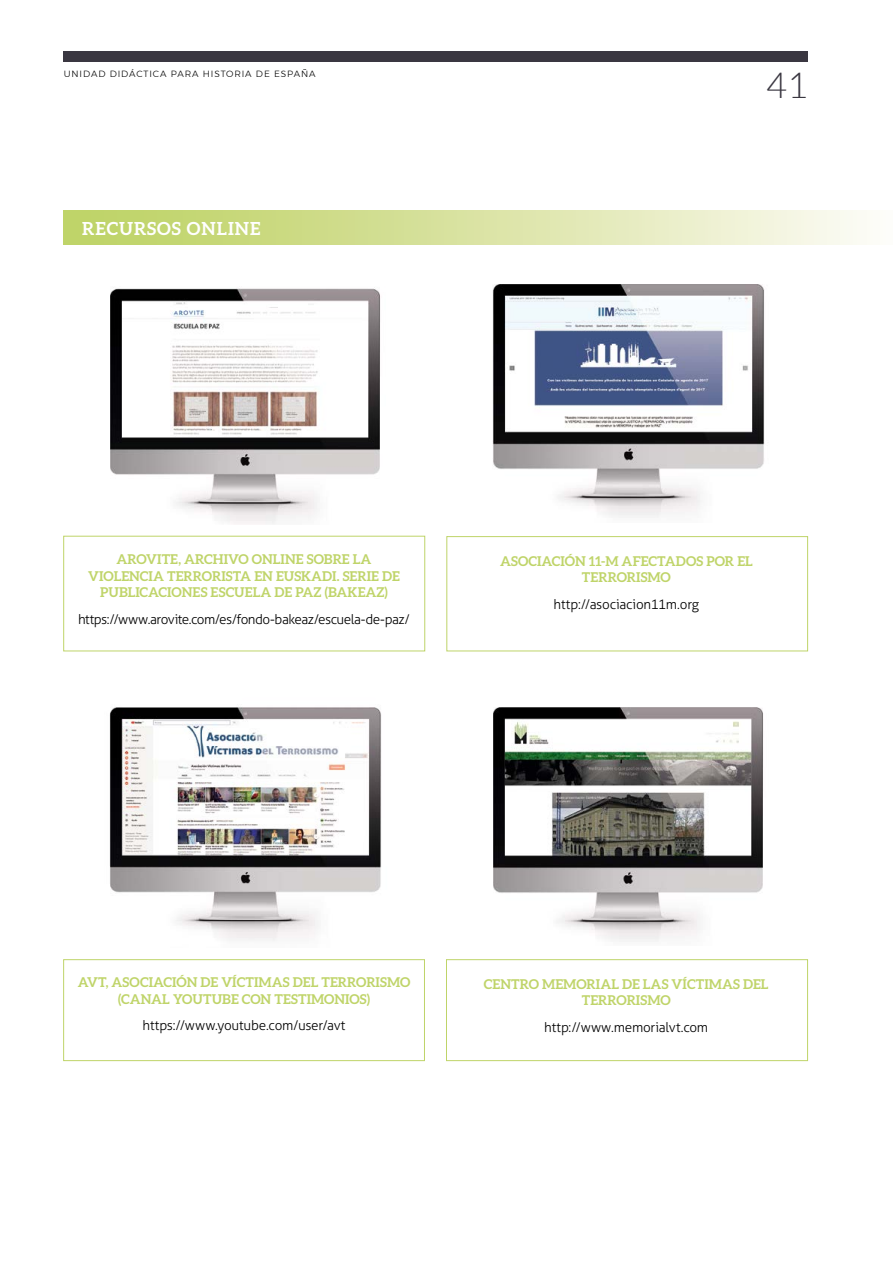
<style>
.page{position:relative;width:893px;height:1263px;background:#fff}
.page>*{position:absolute;margin:0;border:0;box-sizing:border-box;transform-origin:0 0}
.t1{font:300 36px "Lato";color:#3a3741}
.t2{font:700 18px "Aleo";letter-spacing:.05em;color:#fff}
.t3{font:700 13.5px/16.5px "Aleo";letter-spacing:.005em;color:#bfd469;text-align:center}
.t4{font:300 13.5px "Aller";letter-spacing:-.02em;color:#000}
.t5{font:300 13.5px "Aller";letter-spacing:-.04em;color:#000}
.t6{font:300 9px "Montserrat";letter-spacing:.1em;color:#000}
</style>
<div class="page">
<div style="left:64px;top:51px;width:744px;height:11px;background:#3a3741"></div>
<img style="left:492px;top:284px;width:273px;height:234px">
<img style="left:110px;top:288px;width:270px;height:236px">
<img style="left:493px;top:707px;width:270px;height:235px">
<div style="left:64px;top:210px;width:829px;height:35px;background:linear-gradient(to right,#bacf5c,#fcfaf3)"></div>
<div style="left:63px;top:959px;width:362px;height:102px;border:1px solid #bfd469"></div>
<img style="left:109px;top:707px;width:272px;height:234px">
<div style="left:446px;top:959px;width:362px;height:102px;border:1px solid #bfd469"></div>
<div style="left:63px;top:536px;width:362px;height:115px;border:1px solid #bfd469"></div>
<div style="left:446px;top:536px;width:362px;height:115px;border:1px solid #bfd469"></div>
<p class="t6" style="left:64px;top:67px;width:253px">UNIDAD DIDÁCTICA PARA HISTORIA DE ESPAÑA</p>
<h1 class="t1" style="left:766px;top:66px;width:43px">41</h1>
<p class="t2" style="left:82px;top:218px;width:180px">RECURSOS ONLINE</p>
<p class="t3" style="left:88px;top:551px;width:313px">AROVITE, ARCHIVO ONLINE SOBRE LA<br>VIOLENCIA TERRORISTA EN EUSKADI. SERIE DE<br>PUBLICACIONES ESCUELA DE PAZ (BAKEAZ)</p>
<p class="t5" style="left:78px;top:611px;width:334px">https://www.arovite.com/es/fondo-bakeaz/escuela-de-paz/</p>
<p class="t3" style="left:500px;top:552px;width:254px">ASOCIACIÓN 11-M AFECTADOS POR EL<br>TERRORISMO</p>
<p class="t4" style="left:554px;top:596px;width:147px">http://asociacion11m.org</p>
<p class="t3" style="left:78px;top:974px;width:334px">AVT, ASOCIACIÓN DE VÍCTIMAS DEL TERRORISMO (CANAL YOUTUBE CON TESTIMONIOS)</p>
<p class="t4" style="left:143px;top:1017px;width:204px">https://www.youtube.com/user/avt</p>
<p class="t3" style="left:484px;top:975px;width:286px">CENTRO MEMORIAL DE LAS VÍCTIMAS DEL<br>TERRORISMO</p>
<p class="t4" style="left:544px;top:1019px;width:165px">http://www.memorialvt.com</p>
</div>
